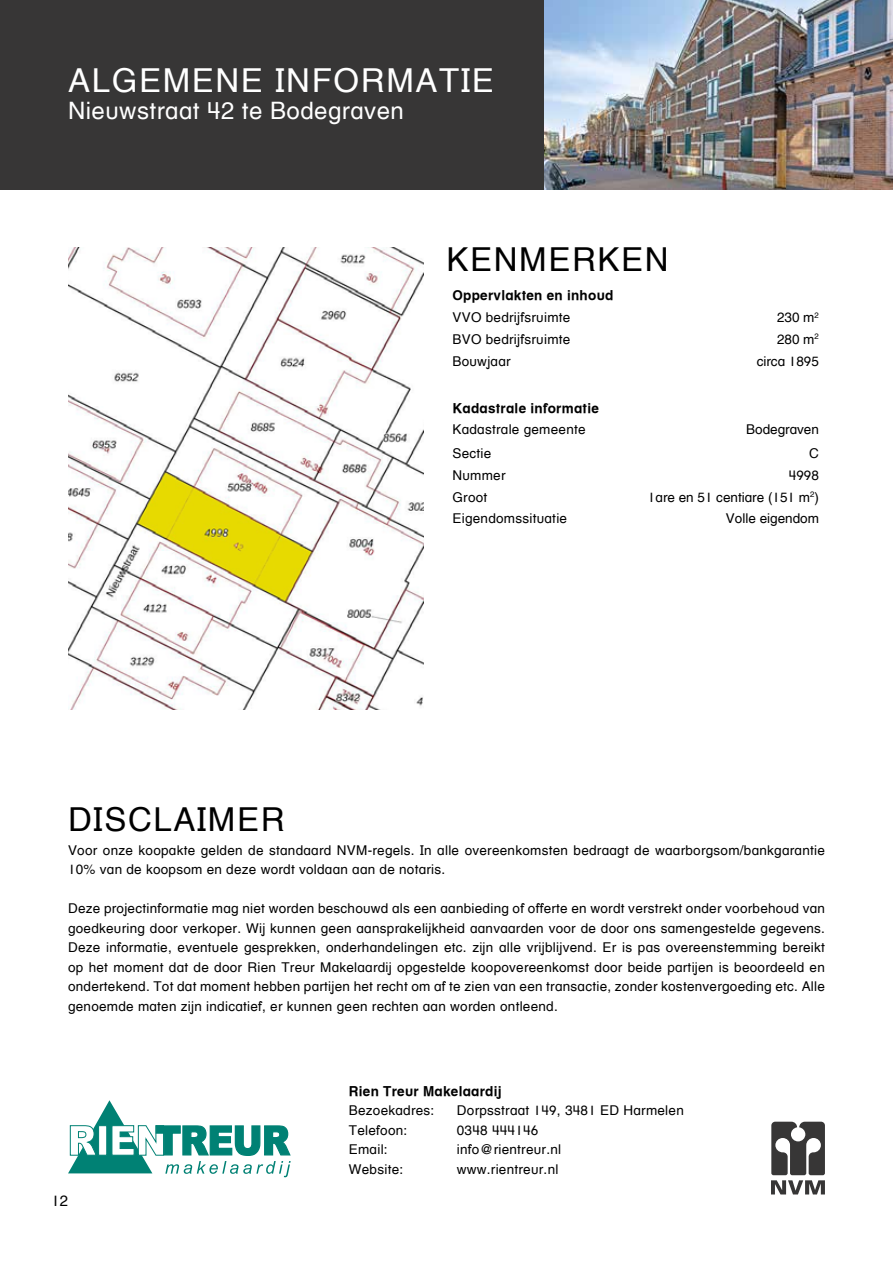
<style>
.page{position:relative;width:893px;height:1263px;background:#fff}
.page>*{position:absolute;margin:0;border:0;box-sizing:border-box;transform-origin:0 0}
.t1{font:33px "Helvetica W02 Textbook Rg";letter-spacing:.05em;color:#000}
.t2{font:33px "Helvetica W02 Textbook Rg";letter-spacing:.05em;color:#fff}
.t3{font:24px "Helvetica W02 Textbook Rg";letter-spacing:.02em;color:#fff}
.t4{font:15px "Helvetica W02 Textbook Rg";color:#000}
.t5{font:13.5px/19.5px "Helvetica W02 Textbook Rg";letter-spacing:.02em;color:#000}
.t6{font:700 13.5px "Helvetica Textbook LT";letter-spacing:.02em;color:#000}
.t7{font:13.5px "Helvetica W02 Textbook Rg";color:#000}
</style>
<div class="page">
<div style="left:0;top:0;width:544px;height:189px;background:#373636"></div>
<img style="left:544px;top:0;width:349px;height:189px">
<img style="left:68px;top:247px;width:355px;height:463px">
<svg style="left:771px;top:1122px;width:54px;height:72px"></svg>
<svg style="left:68px;top:1100px;width:223px;height:77px"></svg>
<h1 class="t2" style="left:68px;top:59px;width:427px">ALGEMENE INFORMATIE</h1>
<h2 class="t3" style="left:68px;top:95px;width:337px">Nieuwstraat 42 te Bodegraven</h2>
<h1 class="t1" style="left:446px;top:238px;width:224px">KENMERKEN</h1>
<p class="t6" style="left:452px;top:287px;width:162px">Oppervlakten en inhoud</p>
<p class="t5" style="left:452px;top:307px;width:119px">VVO bedrijfsruimte</p>
<p class="t5" style="left:777px;top:307px;width:43px">230 m<sup>2</sup></p>
<p class="t5" style="left:452px;top:329px;width:119px">BVO bedrijfsruimte</p>
<p class="t5" style="left:777px;top:329px;width:43px">280 m<sup>2</sup></p>
<p class="t5" style="left:452px;top:351px;width:60px">Bouwjaar</p>
<p class="t7" style="left:757px;top:352px;width:64px">circa 1895</p>
<p class="t6" style="left:452px;top:399px;width:148px">Kadastrale informatie</p>
<p class="t5" style="left:452px;top:420px;width:135px">Kadastrale gemeente</p>
<p class="t7" style="left:746px;top:421px;width:74px">Bodegraven</p>
<p class="t5" style="left:452px;top:444px;width:40px">Sectie</p>
<p class="t5" style="left:809px;top:444px;width:11px">C</p>
<p class="t5" style="left:452px;top:465px;width:55px">Nummer</p>
<p class="t5" style="left:789px;top:465px;width:32px">4998</p>
<p class="t5" style="left:452px;top:487px;width:36px">Groot</p>
<p class="t7" style="left:648px;top:488px;width:172px">1are en 51 centiare (151 m<sup>2</sup>)</p>
<p class="t5" style="left:452px;top:509px;width:116px">Eigendomssituatie</p>
<p class="t7" style="left:726px;top:510px;width:95px">Volle eigendom</p>
<h1 class="t1" style="left:68px;top:798px;width:218px">DISCLAIMER</h1>
<p class="t5" style="left:68px;top:840px;width:758px">Voor onze koopakte gelden de standaard NVM-regels. In alle overeenkomsten bedraagt de waarborgsom/bankgarantie<br>10% van de koopsom en deze wordt voldaan aan de notaris.</p>
<p class="t5" style="left:68px;top:899px;width:758px;text-align:justify">Deze projectinformatie mag niet worden beschouwd als een aanbieding of offerte en wordt verstrekt onder voorbehoud van goedkeuring door verkoper. Wij kunnen geen aansprakelijkheid aanvaarden voor de door ons samengestelde gegevens.<br>Deze informatie, eventuele gesprekken, onderhandelingen etc. zijn alle vrijblijvend. Er is pas overeenstemming bereikt op het moment dat de door Rien Treur Makelaardij opgestelde koopovereenkomst door beide partijen is beoordeeld en ondertekend. Tot dat moment hebben partijen het recht om af te zien van een transactie, zonder kostenvergoeding etc. Alle genoemde maten zijn indicatief, er kunnen geen rechten aan worden ontleend.</p>
<p class="t4" style="left:51px;top:1191px;width:18px">12</p>
<p class="t6" style="left:349px;top:1083px;width:154px">Rien Treur Makelaardij</p>
<p class="t5" style="left:349px;top:1101px;width:87px">Bezoekadres:</p>
<p class="t5" style="left:457px;top:1101px;width:228px">Dorpsstraat 149, 3481 ED Harmelen</p>
<p class="t5" style="left:349px;top:1120px;width:60px">Telefoon:</p>
<p class="t5" style="left:457px;top:1120px;width:83px">0348 444146</p>
<p class="t5" style="left:349px;top:1140px;width:40px">Email:</p>
<p class="t5" style="left:457px;top:1140px;width:106px">info@rientreur.nl</p>
<p class="t5" style="left:349px;top:1159px;width:56px">Website:</p>
<p class="t5" style="left:457px;top:1159px;width:103px">www.rientreur.nl</p>
</div>
